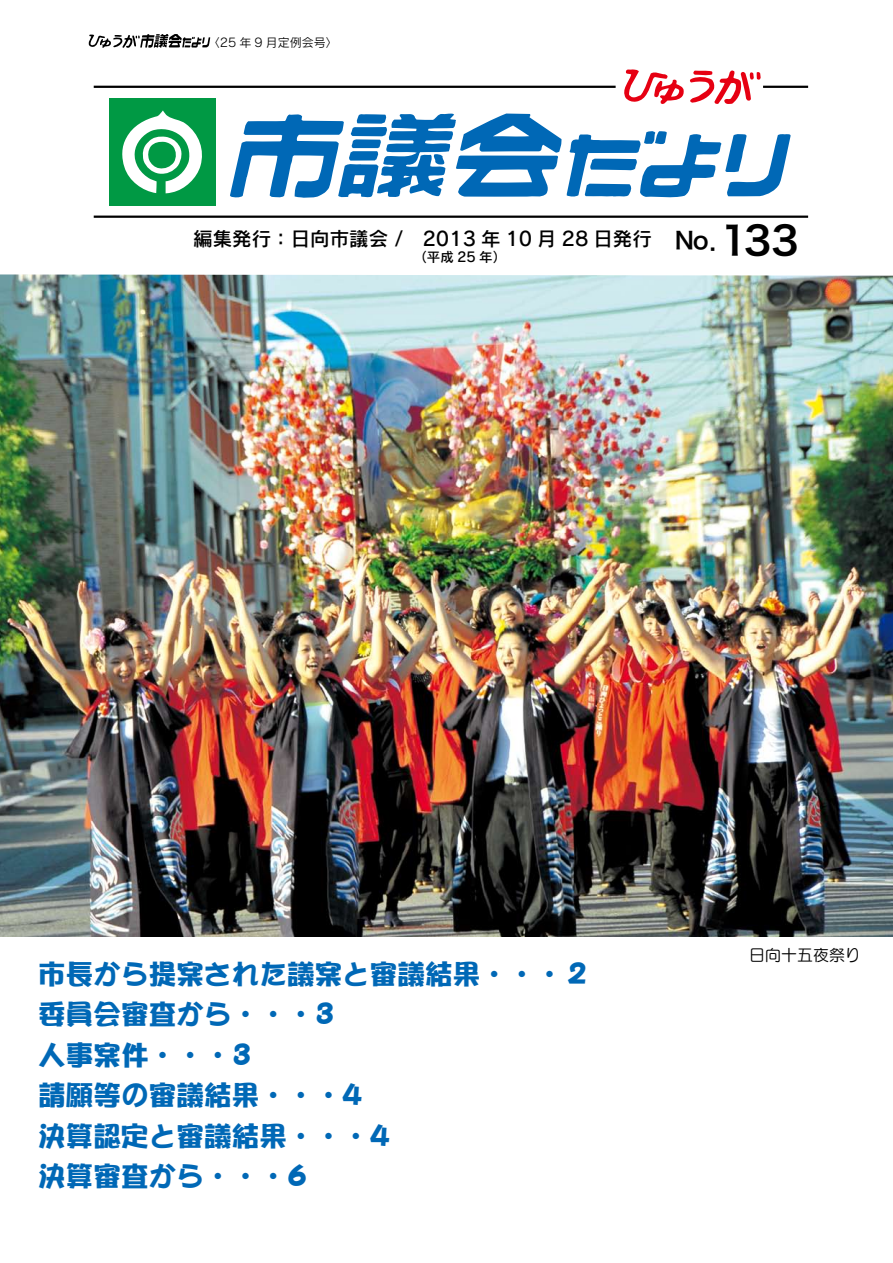
<style>
.page{position:relative;width:893px;height:1263px;background:#fff}
.page>*{position:absolute;margin:0;border:0;box-sizing:border-box;transform-origin:0 0}
.t1{font:39px "Hira Kaku Pro W6";color:#000}
.t2{font:27.6px/40.3px "DFPPOP1 CID W12";color:#0068b6}
.t3{font:23.4px "Hira Kaku Pro W6";color:#000}
.t4{font:19.5px "Rodin CID DB";color:#000}
.t5{font:15.9px "Seurat CID M";color:#000}
.t6{font:13.5px "Rodin CID DB";color:#000}
.t7{font:12px "Rodin CID M";color:#000}
</style>
<div class="page">
<svg style="left:88px;top:34px;width:122px;height:14px"></svg>
<img style="left:0;top:274px;width:893px;height:663px">
<hr style="left:94px;top:216px;width:714px;height:2px;background:#000">
<hr style="left:763px;top:86px;width:45px;height:2px;background:#000">
<hr style="left:94px;top:86px;width:522px;height:2px;background:#000">
<div style="left:109px;top:98px;width:106px;height:108px;background:#094"></div>
<svg style="left:122px;top:110px;width:80px;height:83px"></svg>
<svg style="left:624px;top:69px;width:137px;height:35px"></svg>
<svg style="left:230px;top:113px;width:331px;height:85px"></svg>
<svg style="left:567px;top:131px;width:224px;height:67px"></svg>
<p class="t7" style="left:208px;top:35px;width:131px">〈25 年 9 月定例会号〈</p>
<p class="t4" style="left:193px;top:226px;width:460px">編集発行：日向市議会 　/ 2013 年 10 月 28 日発行</p>
<h1 class="t1" style="left:710px;top:205px;width:96px"><sup>．</sup>１３３</h1>
<p class="t3" style="left:673px;top:219px;width:41px">Ｎｏ</p>
<p class="t6" style="left:413px;top:248px;width:94px">（平成 25 年）</p>
<p class="t2" style="left:38px;top:953px;width:554px">市長から提案された議案と審議結果・・・２</p>
<p class="t2" style="left:38px;top:994px;width:353px">委員会審査から・・・3<br>人事案件・・・3<br>請願等の審議結果・・・4決算認定と審議結果・・・4決算審査から・・・6</p>
<p class="t5" style="left:749px;top:945px;width:113px">日向十五夜祭り</p>
</div>
